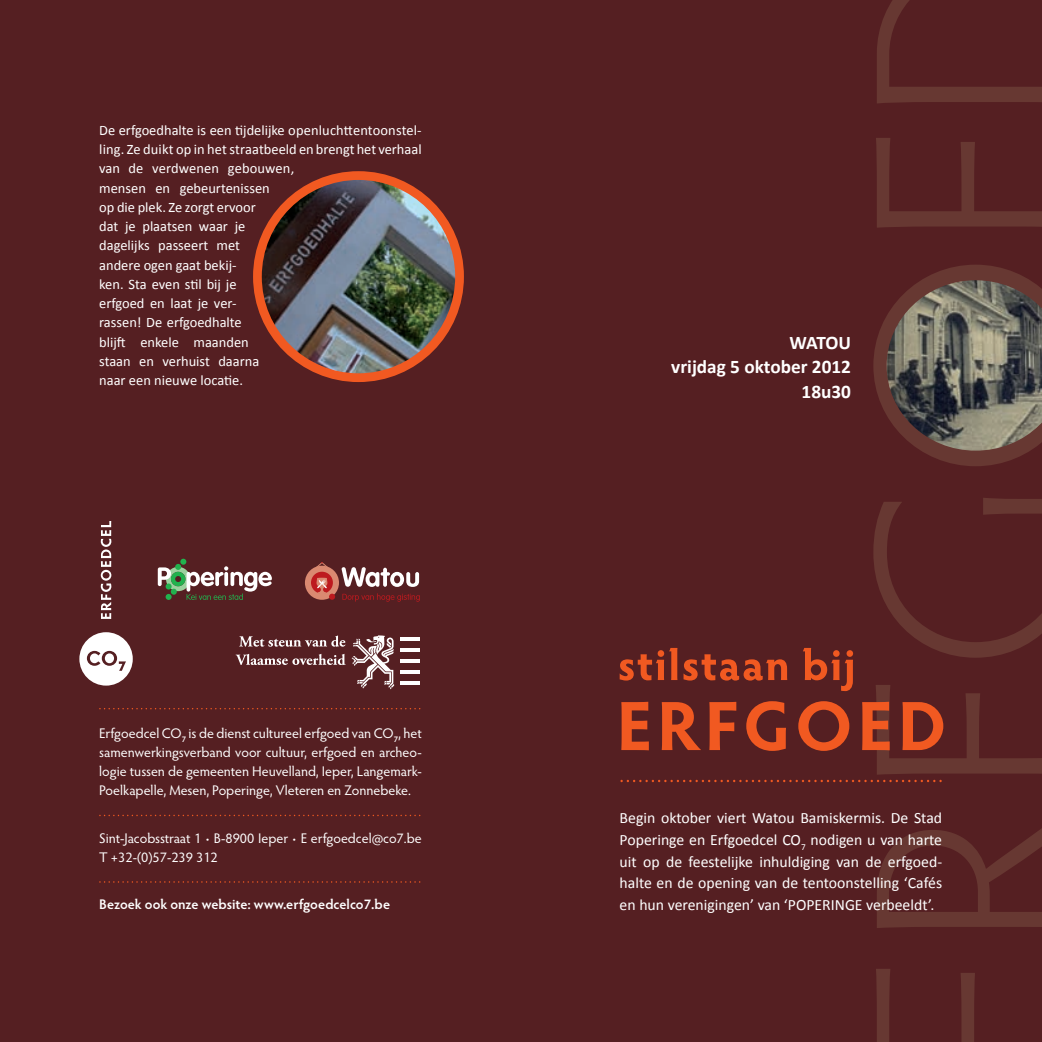
<style>
.page{position:relative;width:1042px;height:1042px;background:#fff}
.page>*{position:absolute;margin:0;border:0;box-sizing:border-box;transform-origin:0 0}
.t1{font:700 19.25px/24.5px "Calibri";color:#fff;text-align:right}
.t2{font:15.75px/21.9px "Calibri";color:#fff;text-align:justify}
.t3{font:14.35px/19.2px "Calibri";color:#fff}
.t4{font:14px/19.2px "Hypatia Sans Pro";letter-spacing:-.005em;color:#fff;text-align:justify}
.t5{font:600 14px "Hypatia Sans Pro";color:#fff}
.s1{font-weight:300}
</style>
<div class="page">
<div style="left:0;top:0;width:521px;height:1042px;background:#551f22"></div>
<img style="left:257px;top:176px;width:202px;height:198px">
<div style="left:253px;top:171px;width:211px;height:211px;border:9px solid #f15921;border-radius:50%"></div>
<div style="left:521px;top:0;width:521px;height:1042px;background:#551f22"></div>
<svg style="left:873px;top:0;width:169px;height:1042px"></svg>
<svg style="left:620px;top:780px;width:322px;height:2px"></svg>
<svg style="left:621px;top:701px;width:322px;height:50px"></svg>
<svg style="left:620px;top:648px;width:233px;height:43px"></svg>
<svg style="left:99px;top:881px;width:321px;height:1px"></svg>
<svg style="left:99px;top:815px;width:321px;height:1px"></svg>
<svg style="left:99px;top:708px;width:321px;height:1px"></svg>
<svg style="left:79px;top:632px;width:54px;height:53px"></svg>
<svg style="left:101px;top:521px;width:10px;height:98px"></svg>
<svg style="left:236px;top:635px;width:158px;height:54px"></svg>
<hr style="left:400px;top:637px;width:20px;height:3px;background:#fff">
<hr style="left:400px;top:670px;width:20px;height:3px;background:#fff">
<hr style="left:400px;top:648px;width:20px;height:3px;background:#fff">
<hr style="left:400px;top:659px;width:20px;height:3px;background:#fff">
<hr style="left:400px;top:681px;width:20px;height:3px;background:#fff">
<svg style="left:158px;top:559px;width:114px;height:41px"></svg>
<div style="left:305px;top:566px;width:34px;height:34px;background:#da8971;border-radius:50%"></div>
<svg style="left:342px;top:593px;width:78px;height:9px"></svg>
<svg style="left:342px;top:567px;width:77px;height:20px"></svg>
<svg style="left:316px;top:562px;width:12px;height:5px"></svg>
<div style="left:311px;top:572px;width:22px;height:21px;background:#bd1a1f;border-radius:50%"></div>
<svg style="left:316px;top:578px;width:19px;height:22px"></svg>
<p class="t3" style="left:99px;top:120px;width:324px">De erfgoedhalte is een tijdelijke openluchttentoonstel&shy;ling. Ze duikt op in het straatbeeld en brengt het verhaal van de verdwenen gebouwen,<br>mensen en gebeurtenissen<br>op die plek. Ze zorgt ervoor<br>dat je plaatsen waar je<br>dagelijks passeert met<br>andere ogen gaat bekij-<br>ken. Sta even stil bij je<br>erfgoed en laat je ver-<br>rassen! De erfgoedhalte<br>blijft enkele maanden<br>staan en verhuist daarna<br>naar een nieuwe locatie.</p>
<p class="t4" style="left:99px;top:723px;width:324px">Erfgoedcel CO<sub>7</sub> is de dienst cultureel erfgoed van CO<sub>7</sub>, het samenwerkingsverband voor cultuur, erfgoed en archeo&shy;logie tussen de gemeenten Heuvelland, Ieper, Langemark-Poelkapelle, Mesen, Poperinge, Vleteren en Zonnebeke.</p>
<p class="t4" style="left:99px;top:828px;width:324px">Sint-Jacobsstraat 1 <span class="s1">•</span> B-8900 Ieper <span class="s1">•</span> E erfgoedcel@co7.be<br>T +32-(0)57-239 312</p>
<p class="t5" style="left:99px;top:894px;width:292px">Bezoek ook onze website: www.erfgoedcelco7.be</p>
<h1 class="t1" style="left:671px;top:329px;width:181px">WATOU<br>vrijdag 5 oktober 2012<br>18u30</h1>
<p class="t2" style="left:619px;top:806px;width:324px">Begin oktober viert Watou Bamiskermis. De Stad Poperinge en Erfgoedcel CO<sub>7</sub> nodigen u van harte uit op de feestelijke inhuldiging van de erfgoed&shy;halte en de opening van de tentoonstelling ‘Cafés en hun verenigingen’ van ‘POPERINGE verbeeldt’.</p>
</div>
